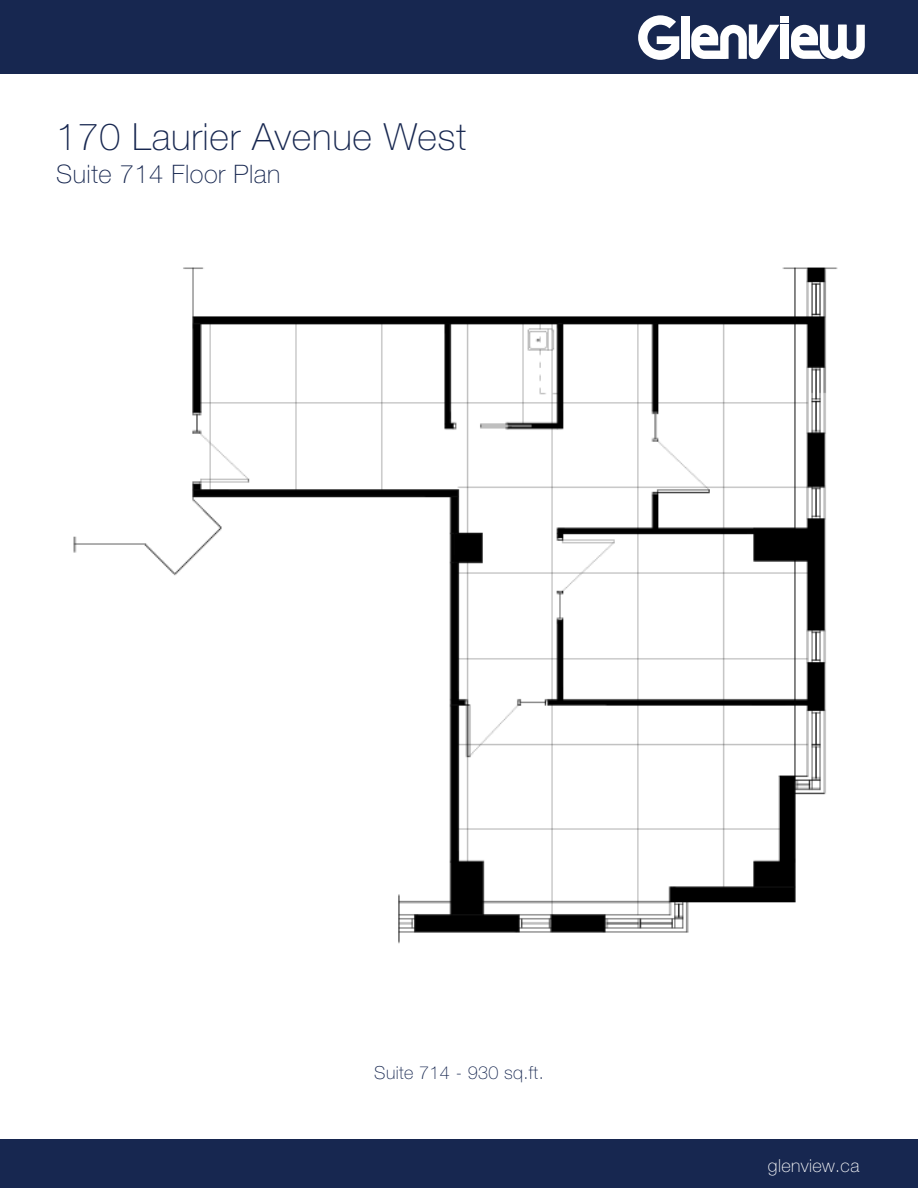
<style>
.page{position:relative;width:918px;height:1188px;background:#fff}
.page>*{position:absolute;margin:0;border:0;box-sizing:border-box;transform-origin:0 0}
.t1{font:100 37.5px "Helvetica Neue LT Std";letter-spacing:.02em;color:#172750}
.t2{font:100 25.5px "Helvetica Neue LT Std";letter-spacing:.02em;color:#172750}
.t3{font:100 18px "Helvetica Neue LT Std";letter-spacing:.02em;color:#172750}
.t4{font:100 18px "Helvetica Neue LT Std";letter-spacing:.02em;color:#fff}
</style>
<div class="page">
<div style="left:0;top:0;width:918px;height:74px;background:#172750"></div>
<div style="left:681px;top:16px;width:8px;height:43px;background:#fff"></div>
<div style="left:781px;top:25px;width:8px;height:34px;background:#fff"></div>
<div style="left:781px;top:16px;width:8px;height:7px;background:#fff"></div>
<svg style="left:791px;top:25px;width:74px;height:34px"></svg>
<svg style="left:691px;top:24px;width:88px;height:35px"></svg>
<svg style="left:638px;top:15px;width:41px;height:45px"></svg>
<div style="left:0;top:1140px;width:918px;height:48px;background:#172750"></div>
<img style="left:73px;top:267px;width:765px;height:677px">
<p class="t1" style="left:56px;top:115px;width:411px">170 Laurier Avenue West</p>
<p class="t2" style="left:56px;top:160px;width:226px">Suite 714 Floor Plan</p>
<p class="t3" style="left:374px;top:1063px;width:171px">Suite 714 - 930 sq.ft.</p>
<p class="t4" style="left:768px;top:1155px;width:93px">glenview.ca</p>
</div>
